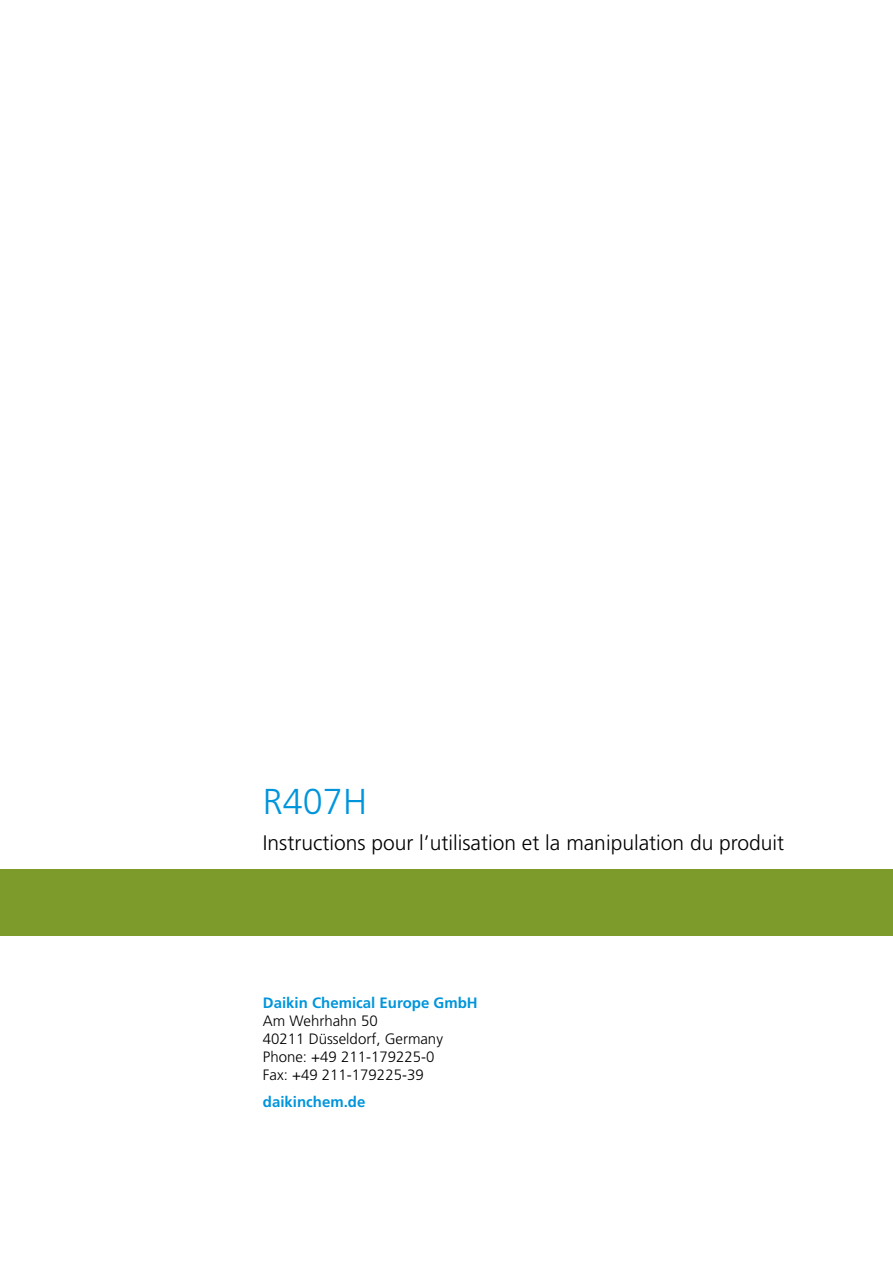
<style>
.page{position:relative;width:893px;height:1263px;background:#fff}
.page>*{position:absolute;margin:0;border:0;box-sizing:border-box;transform-origin:0 0}
.t1{font:300 36px "Frutiger LT Std";color:#0095db}
.t2{font:300 21px "Frutiger LT Std";color:#000}
.t3{font:300 15px/18px "Frutiger LT Std";color:#000}
.t4{font:700 15px "Frutiger LT Std";color:#0095db}
</style>
<div class="page">
<div style="left:0;top:869px;width:893px;height:66px;background:#7d9b2b"></div>
<h1 class="t1" style="left:263px;top:782px;width:106px">R407H</h1>
<h2 class="t2" style="left:263px;top:831px;width:523px">Instructions pour l’utilisation et la manipulation du produit</h2>
<p class="t4" style="left:263px;top:994px;width:216px">Daikin Chemical Europe GmbH</p>
<p class="t3" style="left:263px;top:1012px;width:182px">Am Wehrhahn 50<br>40211 Düsseldorf, Germany<br>Phone: +49 211-179225-0<br>Fax: +49 211-179225-39</p>
<p class="t4" style="left:263px;top:1093px;width:104px">daikinchem.de</p>
</div>
